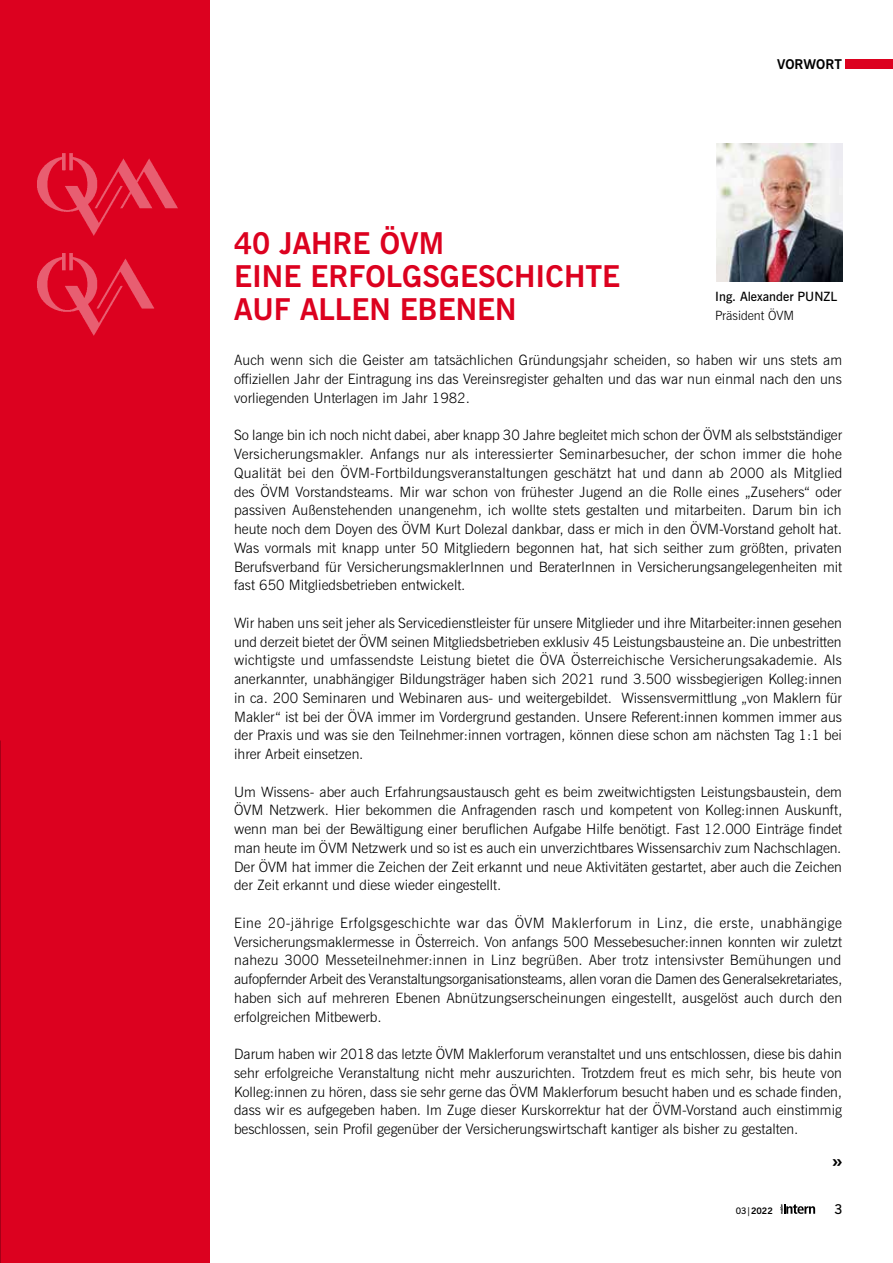
<style>
.page{position:relative;width:893px;height:1263px;background:#fff}
.page>*{position:absolute;margin:0;border:0;box-sizing:border-box;transform-origin:0 0}
.t1{font:700 30px/33px "News Gothic BT";color:#dc011f}
.t2{font:700 21px "News Gothic BT";color:#000}
.t3{font:300 14.25px/18.8px "News Gothic BT";color:#000;text-align:justify}
.t4{font:700 13.5px "News Gothic BT";color:#000}
.t5{font:600 13.5px "News Gothic BT";color:#000}
.t6{font:600 12.75px "News Gothic BT";color:#000}
.t7{font:300 12.75px "News Gothic BT";color:#000}
.t8{font:700 9px "News Gothic BT";color:#000}
.s1{font-weight:600}
</style>
<div class="page">
<svg style="left:780px;top:1204px;width:35px;height:10px"></svg>
<div style="left:845px;top:60px;width:48px;height:9px;background:#dc011f"></div>
<div style="left:0;top:0;width:209px;height:1263px;background:#dc011f"></div>
<img style="left:37px;top:153px;width:141px;height:183px">
<img style="left:716px;top:144px;width:126px;height:137px">
<h1 class="t1" style="left:234px;top:226px;width:388px">40 JAHRE ÖVM<br>EINE ERFOLGSGESCHICHTE<br>AUF ALLEN EBENEN</h1>
<p class="t4" style="left:777px;top:56px;width:66px">VORWORT</p>
<p class="t6" style="left:715px;top:289px;width:123px">Ing. Alexander PUNZL</p>
<p class="t7" style="left:715px;top:308px;width:81px">Präsident ÖVM</p>
<p class="t3" style="left:234px;top:351px;width:609px">Auch wenn sich die Geister am tatsächlichen Gründungsjahr scheiden, so haben wir uns stets am offiziellen Jahr der Eintragung ins das Vereinsregister gehalten und das war nun einmal nach den uns vorliegenden Unterlagen im Jahr 1982.</p>
<p class="t3" style="left:234px;top:426px;width:610px">So lange bin ich noch nicht dabei, aber knapp 30 Jahre begleitet mich schon der ÖVM als selbstständiger Versicherungsmakler. Anfangs nur als interessierter Seminarbesucher, der schon immer die hohe Qualität bei den ÖVM-Fortbildungsveranstaltungen geschätzt hat und dann ab 2000 als Mitglied des ÖVM Vorstandsteams. Mir war schon von frühester Jugend an die Rolle eines „Zusehers“ oder passiven Außenstehenden unangenehm, ich wollte stets gestalten und mitarbeiten. Darum bin ich heute noch dem Doyen des ÖVM Kurt Dolezal dankbar, dass er mich in den ÖVM-Vorstand geholt hat.<br>Was vormals mit knapp unter 50 Mitgliedern begonnen hat, hat sich seither zum größten, privaten Berufsverband für VersicherungsmaklerInnen und BeraterInnen in Versicherungsangelegenheiten mit fast 650 Mitgliedsbetrieben entwickelt.</p>
<p class="t3" style="left:234px;top:613px;width:609px">Wir haben uns seit jeher als Servicedienstleister für unsere Mitglieder und ihre Mitarbeiter:innen gesehen und derzeit bietet der ÖVM seinen Mitgliedsbetrieben exklusiv 45 Leistungsbausteine an. Die unbestritten wichtigste und umfassendste Leistung bietet die ÖVA Österreichische Versicherungsakademie. Als anerkannter, unabhängiger Bildungsträger haben sich 2021 rund 3.500 wissbegierigen Kolleg:innen in ca. 200 Seminaren und Webinaren aus- und weitergebildet. Wissensvermittlung „von Maklern für Makler“ ist bei der ÖVA immer im Vordergrund gestanden. Unsere Referent:innen kommen immer aus der Praxis und was sie den Teilnehmer:innen vortragen, können diese schon am nächsten Tag 1:1 bei ihrer Arbeit einsetzen.</p>
<p class="t3" style="left:234px;top:782px;width:610px">Um Wissens- aber auch Erfahrungsaustausch geht es beim zweitwichtigsten Leistungsbaustein, dem ÖVM Netzwerk. Hier bekommen die Anfragenden rasch und kompetent von Kolleg:innen Auskunft, wenn man bei der Bewältigung einer beruflichen Aufgabe Hilfe benötigt. Fast 12.000 Einträge findet man heute im ÖVM Netzwerk und so ist es auch ein unverzichtbares Wissensarchiv zum Nachschlagen.<br>Der ÖVM hat immer die Zeichen der Zeit erkannt und neue Aktivitäten gestartet, aber auch die Zeichen der Zeit erkannt und diese wieder eingestellt.</p>
<p class="t3" style="left:234px;top:913px;width:610px">Eine 20-jährige Erfolgsgeschichte war das ÖVM Maklerforum in Linz, die erste, unabhängige Versicherungsmaklermesse in Österreich. Von anfangs 500 Messebesucher:innen konnten wir zuletzt nahezu 3000 Messeteilnehmer:innen in Linz begrüßen. Aber trotz intensivster Bemühungen und aufopfernder Arbeit des Veranstaltungsorganisationsteams, allen voran die Damen des Generalsekretariates, haben sich auf mehreren Ebenen Abnützungserscheinungen eingestellt, ausgelöst auch durch den erfolgreichen Mitbewerb.</p>
<p class="t3" style="left:234px;top:1045px;width:609px">Darum haben wir 2018 das letzte ÖVM Maklerforum veranstaltet und uns entschlossen, diese bis dahin sehr erfolgreiche Veranstaltung nicht mehr auszurichten. Trotzdem freut es mich sehr, bis heute von Kolleg:innen zu hören, dass sie sehr gerne das ÖVM Maklerforum besucht haben und es schade finden, dass wir es aufgegeben haben. Im Zuge dieser Kurskorrektur hat der ÖVM-Vorstand auch einstimmig beschlossen, sein Profil gegenüber der Versicherungswirtschaft kantiger als bisher zu gestalten.</p>
<h2 class="t2" style="left:831px;top:1148px;width:13px">››</h2>
<p class="t8" style="left:736px;top:1205px;width:39px"><span class="s1">03|</span>2022</p>
<p class="t5" style="left:834px;top:1201px;width:10px">3</p>
</div>
